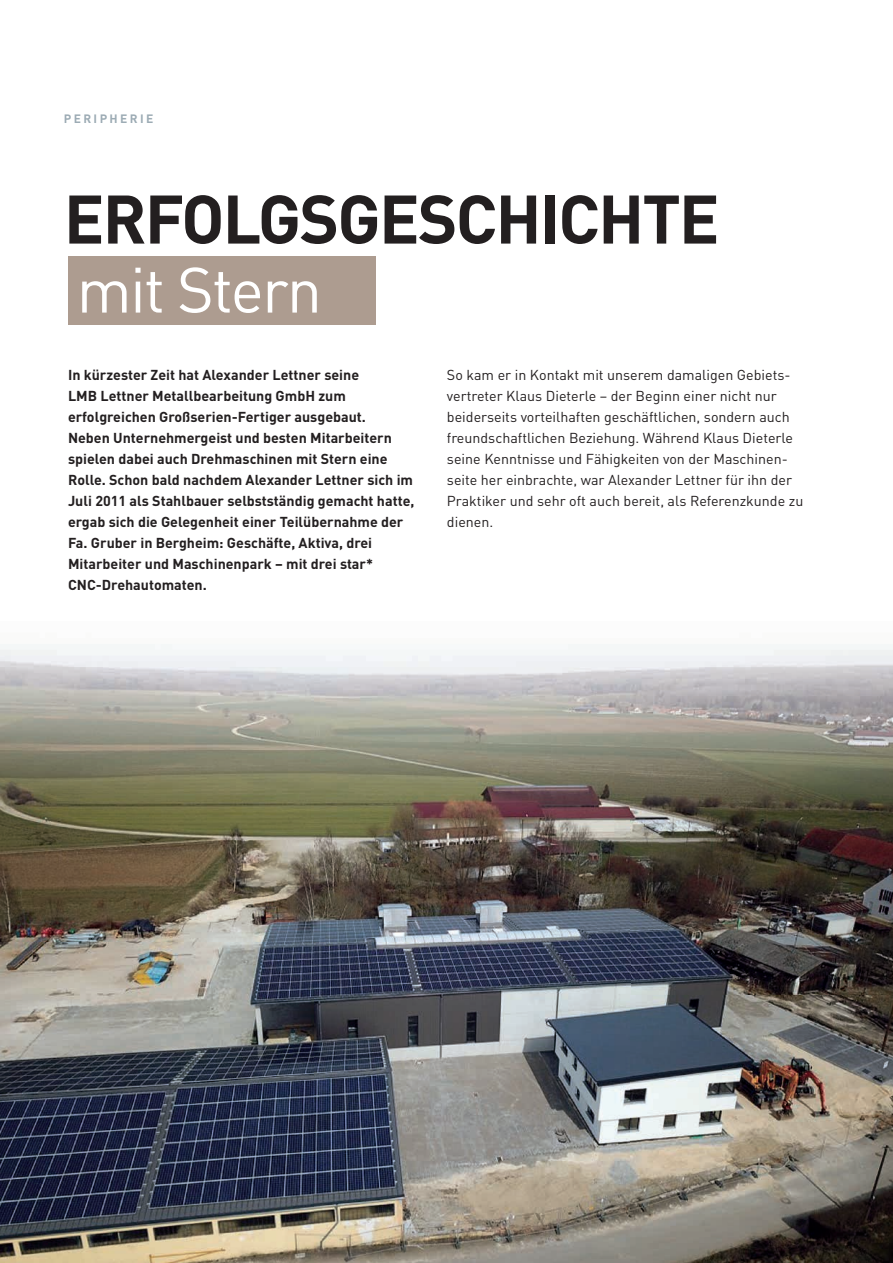
<style>
.page{position:relative;width:893px;height:1263px;background:#fff}
.page>*{position:absolute;margin:0;border:0;box-sizing:border-box;transform-origin:0 0}
.t1{font:700 67.5px "DIN";letter-spacing:-.03em;color:#231f20}
.t2{font:63px "DIN";letter-spacing:-.03em;color:#fff}
.t3{font:700 14.25px/21px "DIN";color:#231f20}
.t4{font:14.25px/21px "DIN";color:#231f20}
.t5{font:700 12px "DIN";letter-spacing:.2em;color:#9dacb5}
</style>
<div class="page">
<div style="left:68px;top:257px;width:307px;height:68px;background:#ad9c90"></div>
<img style="left:0;top:644px;width:893px;height:619px">
<p class="t5" style="left:64px;top:111px;width:91px">PERIPHERIE</p>
<h1 class="t1" style="left:64px;top:175px;width:657px">ERFOLGSGESCHICHTE</h1>
<h2 class="t2" style="left:77px;top:250px;width:247px">mit Stern</h2>
<p class="t3" style="left:68px;top:364px;width:348px">In kürzester Zeit hat Alexander Lettner seine<br>LMB Lettner Metallbearbeitung GmbH zum erfolgreichen Großserien-Fertiger ausgebaut.<br>Neben Unternehmergeist und besten Mitarbeitern spielen dabei auch Drehmaschinen mit Stern eine Rolle. Schon bald nachdem Alexander Lettner sich im Juli 2011 als Stahlbauer selbstständig gemacht hatte, ergab sich die Gelegenheit einer Teilübernahme der Fa. Gruber in Bergheim: Geschäfte, Aktiva, drei Mitarbeiter und Maschinenpark – mit drei star* CNC-Drehautomaten.</p>
<p class="t4" style="left:447px;top:364px;width:358px">So kam er in Kontakt mit unserem damaligen Gebiets&shy;vertreter Klaus Dieterle – der Beginn einer nicht nur beiderseits vorteilhaften geschäftlichen, sondern auch freundschaftlichen Beziehung. Während Klaus Dieterle seine Kenntnisse und Fähigkeiten von der Maschinen&shy;seite her einbrachte, war Alexander Lettner für ihn der Praktiker und sehr oft auch bereit, als Referenzkunde zu dienen.</p>
</div>
